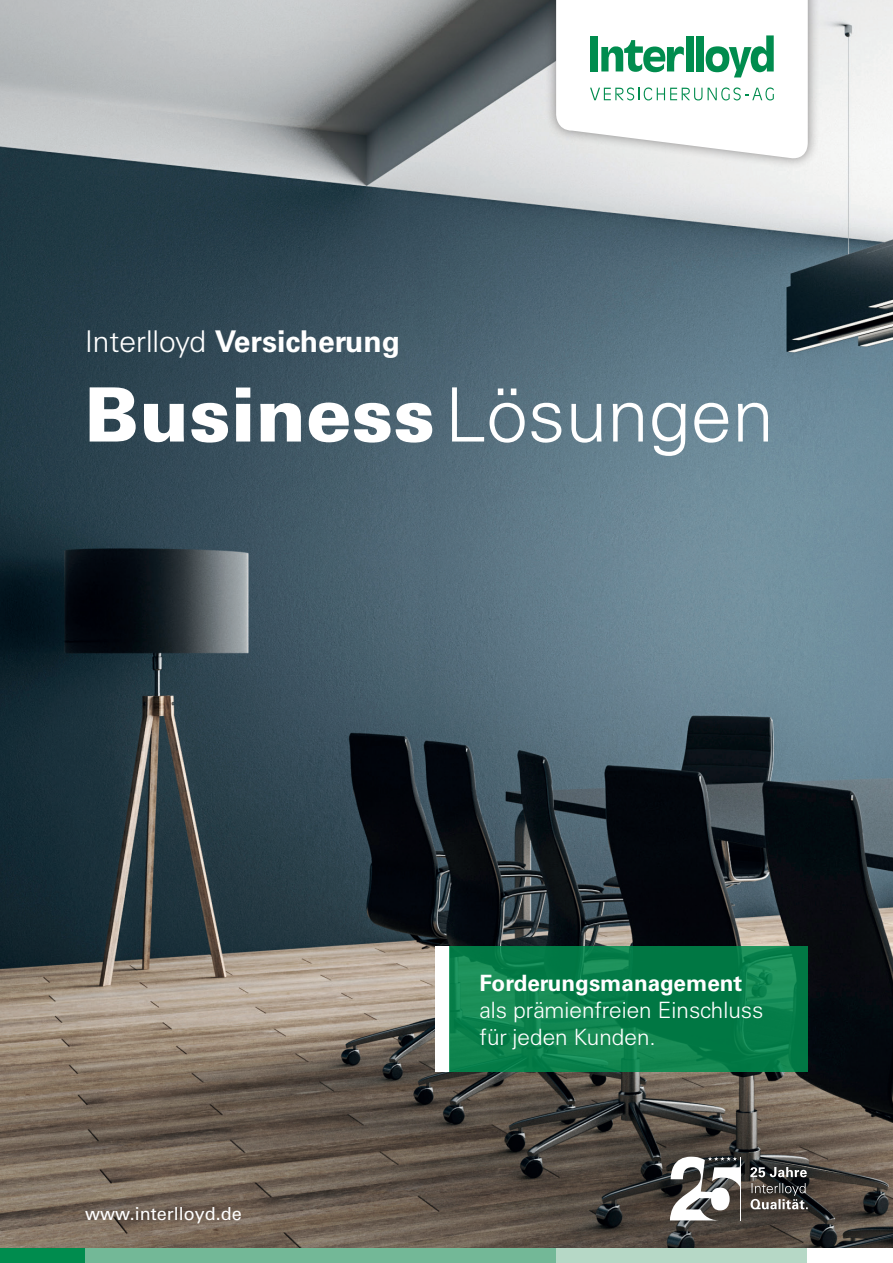
<style>
.page{position:relative;width:893px;height:1263px;background:#fff}
.page>*{position:absolute;margin:0;border:0;box-sizing:border-box;transform-origin:0 0}
.t1{font:900 75px "Univers";color:#fff}
.t2{font:700 30px "Univers";color:#fff}
.t3{font:300 22.5px/27px "Univers S";color:#fff}
.t4{font:700 22.5px "Univers";color:#fff}
.t5{font:18px "Univers";color:#fff}
.s1{font-family:"Univers S";font-weight:300}
.s2{font-weight:300}
</style>
<div class="page">
<img style="left:0;top:0;width:893px;height:1248px">
<div style="left:544px;top:0;width:275px;height:169px;background:#231f20;opacity:.5"></div>
<svg style="left:556px;top:0;width:252px;height:160px"></svg>
<div style="left:0;top:1248px;width:85px;height:15px;background:#008c4e"></div>
<div style="left:85px;top:1248px;width:471px;height:15px;background:#73b897"></div>
<div style="left:556px;top:1248px;width:252px;height:15px;background:#b6d8c6"></div>
<div style="left:435px;top:946px;width:15px;height:125px;background:#fff"></div>
<svg style="left:450px;top:946px;width:358px;height:125px;background:#09804b"></svg>
<svg style="left:751px;top:1183px;width:57px;height:26px"></svg>
<svg style="left:750px;top:1167px;width:57px;height:10px"></svg>
<hr style="left:740px;top:1157px;width:1px;height:63px;background:#fff">
<svg style="left:670px;top:1157px;width:70px;height:63px"></svg>
<h2 class="t2" style="left:85px;top:323px;width:317px"><span class="s1">Interlloyd</span> Versicherung</h2>
<h1 class="t1" style="left:85px;top:368px;width:690px">Business<span class="s2">Lösungen</span></h1>
<p class="t5" style="left:85px;top:1203px;width:158px">www.interlloyd.de</p>
<p class="t4" style="left:480px;top:969px;width:264px">Forderungsmanagement</p>
<p class="t3" style="left:480px;top:996px;width:285px">als prämienfreien Einschluss für jeden Kunden.</p>
</div>
